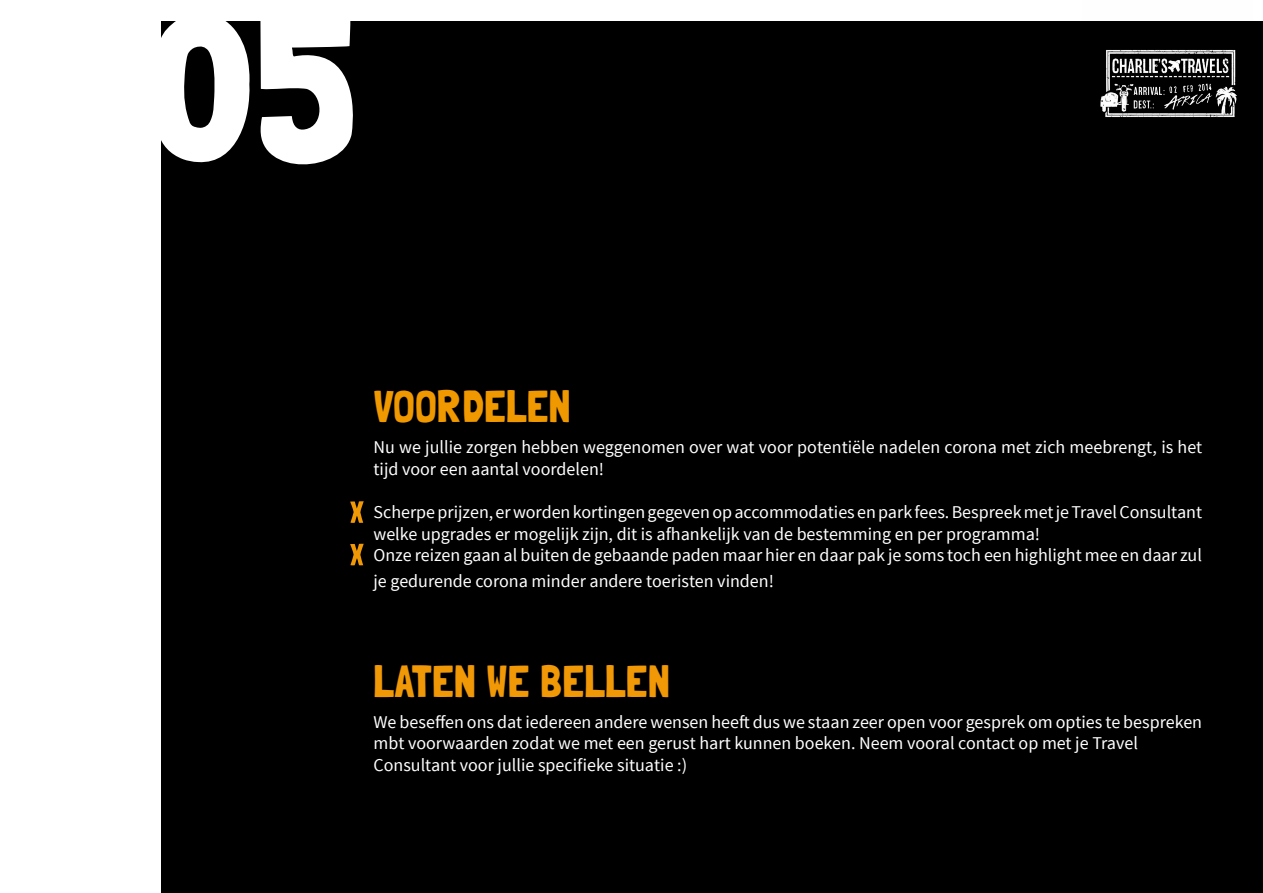
<style>
.page{position:relative;width:1263px;height:893px;background:#fff}
.page>*{position:absolute;margin:0;border:0;box-sizing:border-box;transform-origin:0 0}
.t1{font:210px "Londrina Solid";color:#fff}
.t2{font:45px "Londrina Solid";color:#f19807}
.t3{font:45px "Londrina Solid";color:#f09800}
.t4{font:18px/21.6px "Source Sans Pro";color:#fff}
</style>
<div class="page">
<div style="left:162px;top:21px;width:1101px;height:872px;background:#000"></div>
<img style="left:1100px;top:49px;width:137px;height:68px">
<svg style="left:350px;top:501px;width:14px;height:22px"></svg>
<svg style="left:350px;top:544px;width:14px;height:21px"></svg>
<h1 class="t1" style="left:147px;top:-34px;width:214px">05</h1>
<h2 class="t3" style="left:373px;top:380px;width:199px">VOORDELEN</h2>
<p class="t4" style="left:373px;top:437px;width:830px">Nu we jullie zorgen hebben weggenomen over wat voor potentiële nadelen corona met zich meebrengt, is het tijd voor een aantal voordelen!</p>
<p class="t4" style="left:373px;top:502px;width:830px">Scherpe prijzen, er worden kortingen gegeven op accommodaties en park fees. Bespreek met je Travel Consultant welke upgrades er mogelijk zijn, dit is afhankelijk van de bestemming en per programma!<br>Onze reizen gaan al buiten de gebaande paden maar hier en daar pak je soms toch een highlight mee en daar zul</p>
<p class="t4" style="left:373px;top:570px;width:402px">je gedurende corona minder andere toeristen vinden!</p>
<h2 class="t2" style="left:373px;top:655px;width:298px">LATEN WE BELLEN</h2>
<p class="t4" style="left:373px;top:711px;width:830px">We beseffen ons dat iedereen andere wensen heeft dus we staan zeer open voor gesprek om opties te bespreken mbt voorwaarden zodat we met een gerust hart kunnen boeken. Neem vooral contact op met je Travel<br>Consultant voor jullie specifieke situatie :)</p>
</div>
